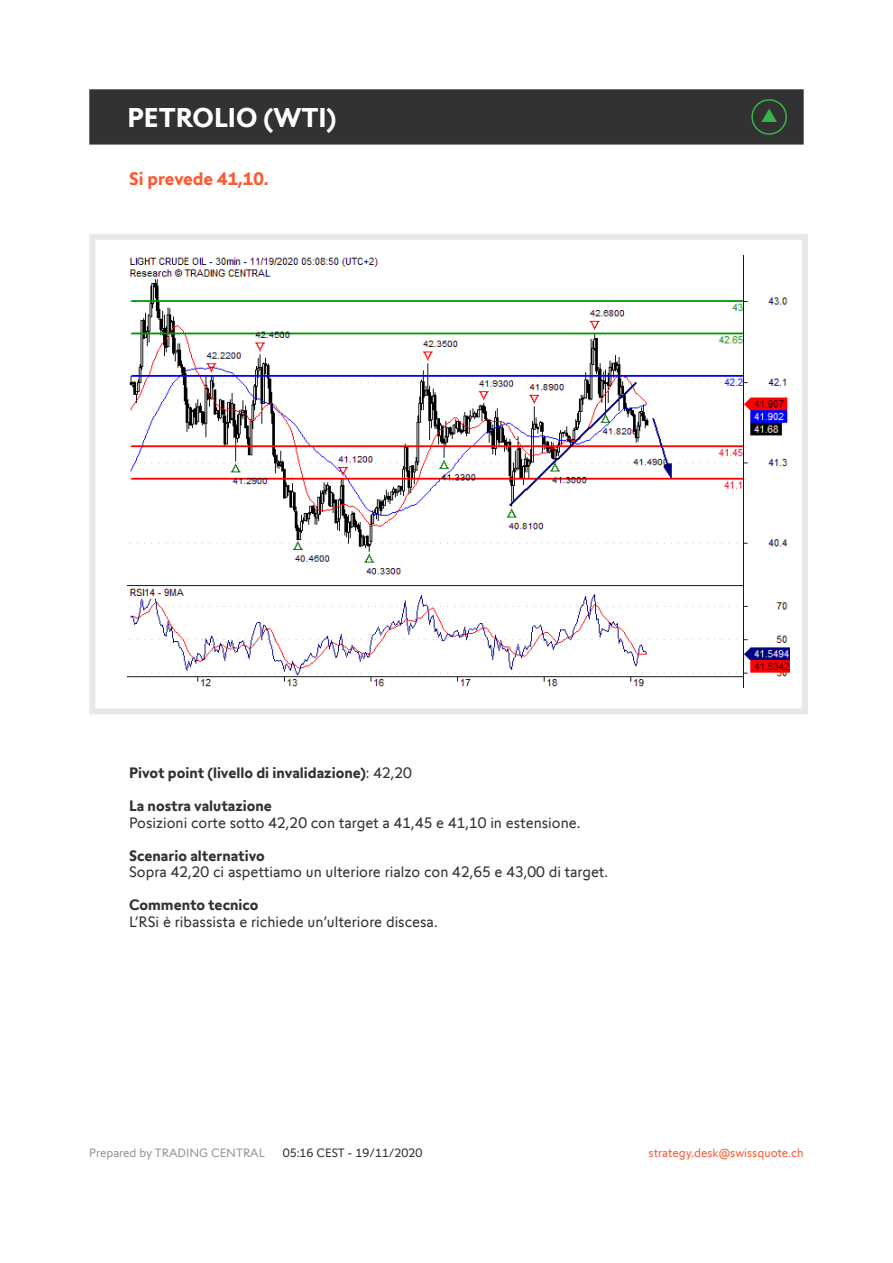
<style>
.page{position:relative;width:893px;height:1263px;background:#fff}
.page>*{position:absolute;margin:0;border:0;box-sizing:border-box;transform-origin:0 0}
.t1{font:700 27px "Swissquote CT";color:#fff}
.t2{font:700 18px "Swissquote CT";color:#fa5b35}
.t3{font:15px "Swissquote CT";color:#323232}
.t4{font:700 15px "Swissquote CT";color:#323232}
.t5{font:12px "Swissquote CT";color:#fa5b35}
.t6{font:12px "Swissquote CT";color:#939598}
.t7{font:12px "Swissquote CT";color:#323232}
.s1{font-weight:400}
</style>
<div class="page">
<div style="left:89px;top:234px;width:719px;height:480px;border:6px solid #e9e8e7"></div>
<div style="left:89px;top:89px;width:715px;height:56px;background:#323232;border:2px solid #323232"></div>
<img style="left:128px;top:255px;width:661px;height:432px">
<svg style="left:751px;top:99px;width:36px;height:36px"></svg>
<h1 class="t1" style="left:128px;top:101px;width:210px">PETROLIO (WTI)</h1>
<p class="t2" style="left:129px;top:168px;width:141px">Si prevede 41,10.</p>
<p class="t4" style="left:129px;top:764px;width:284px">Pivot point (livello di invalidazione)<span class="s1">: 42,20</span></p>
<p class="t4" style="left:129px;top:797px;width:144px">La nostra valutazione</p>
<p class="t3" style="left:129px;top:814px;width:453px">Posizioni corte sotto 42,20 con target a 41,45 e 41,10 in estensione.</p>
<p class="t4" style="left:129px;top:846px;width:137px">Scenario alternativo</p>
<p class="t3" style="left:129px;top:863px;width:481px">Sopra 42,20 ci aspettiamo un ulteriore rialzo con 42,65 e 43,00 di target.</p>
<p class="t4" style="left:129px;top:896px;width:131px">Commento tecnico</p>
<p class="t3" style="left:129px;top:913px;width:310px">L’RSi è ribassista e richiede un’ulteriore discesa.</p>
<p class="t6" style="left:89px;top:1145px;width:177px">Prepared by TRADING CENTRAL</p>
<p class="t7" style="left:283px;top:1145px;width:141px">05:16 CEST - 19/11/2020</p>
<p class="t5" style="left:649px;top:1145px;width:157px">strategy.desk@swissquote.ch</p>
</div>
